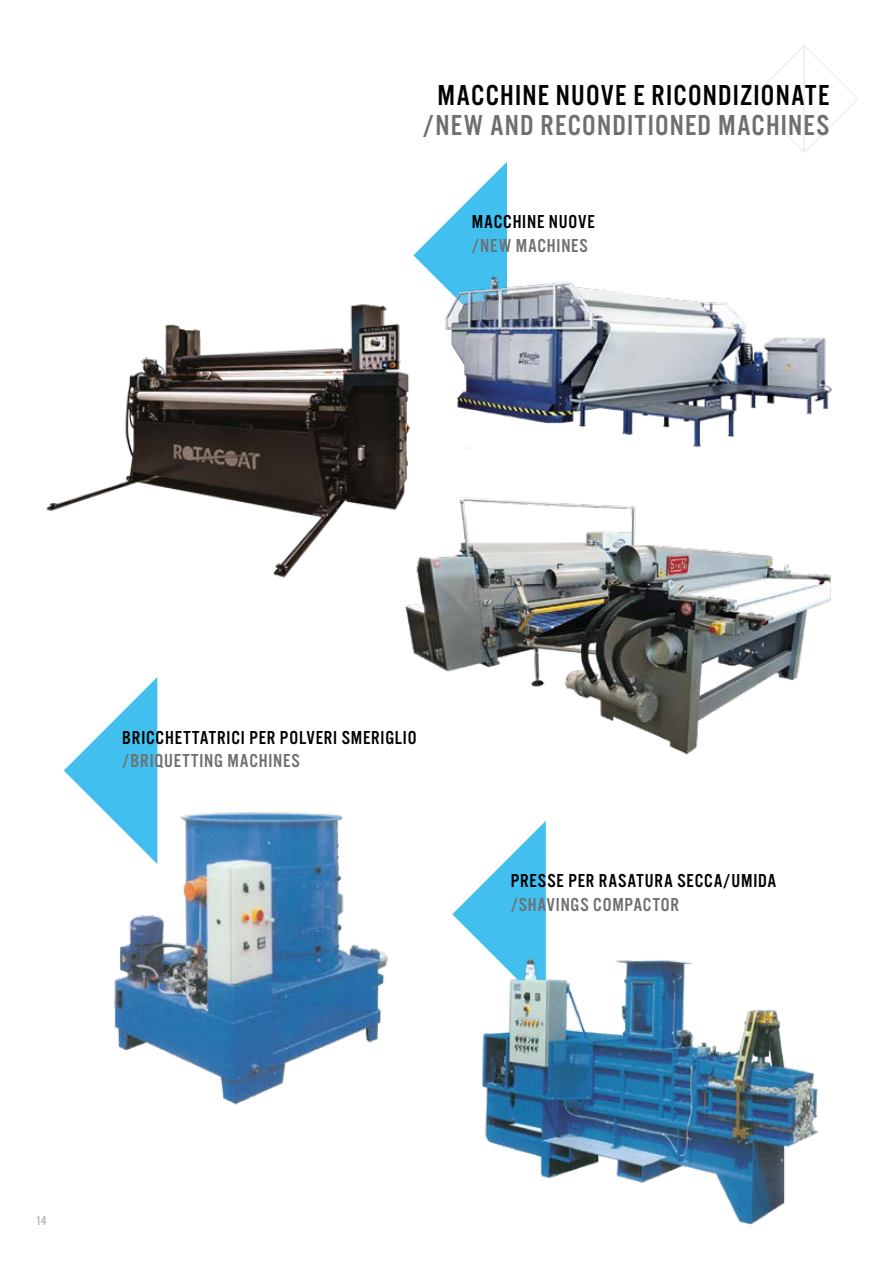
<style>
.page{position:relative;width:893px;height:1263px;background:#fff}
.page>*{position:absolute;margin:0;border:0;box-sizing:border-box;transform-origin:0 0}
.t1{font:30px "Alternate Got No 3 D";letter-spacing:.04em;color:#000}
.t2{font:30px "Alternate Got No 3 D";letter-spacing:.04em;color:#706f6f}
.t3{font:19.5px "Alternate Got No 3 D";letter-spacing:.04em;color:#000}
.t4{font:19.5px "Alternate Got No 3 D";letter-spacing:.04em;color:#706f6f}
.t5{font:13.5px "Alternate Got No 3 D";color:#b7b7b8}
</style>
<div class="page">
<svg style="left:413px;top:162px;width:94px;height:117px"></svg>
<svg style="left:64px;top:677px;width:93px;height:113px"></svg>
<svg style="left:452px;top:821px;width:94px;height:107px"></svg>
<svg style="left:750px;top:45px;width:108px;height:108px"></svg>
<img style="left:83px;top:790px;width:305px;height:315px">
<img style="left:46px;top:304px;width:365px;height:274px">
<img style="left:437px;top:255px;width:395px;height:192px">
<img style="left:383px;top:472px;width:448px;height:283px">
<img style="left:466px;top:923px;width:352px;height:302px">
<h1 class="t1" style="left:438px;top:79px;width:393px">MACCHINE NUOVE E RICONDIZIONATE</h1>
<h1 class="t2" style="left:423px;top:109px;width:408px">/NEW AND RECONDITIONED MACHINES</h1>
<p class="t3" style="left:472px;top:212px;width:124px">MACCHINE NUOVE</p>
<p class="t4" style="left:472px;top:235px;width:117px">/NEW MACHINES</p>
<p class="t3" style="left:122px;top:727px;width:296px">BRICCHETTATRICI PER POLVERI SMERIGLIO</p>
<p class="t4" style="left:122px;top:750px;width:179px">/BRIQUETTING MACHINES</p>
<p class="t3" style="left:511px;top:871px;width:267px">PRESSE PER RASATURA SECCA/UMIDA</p>
<p class="t4" style="left:511px;top:894px;width:170px">/SHAVINGS COMPACTOR</p>
<p class="t5" style="left:36px;top:1213px;width:13px">14</p>
</div>
